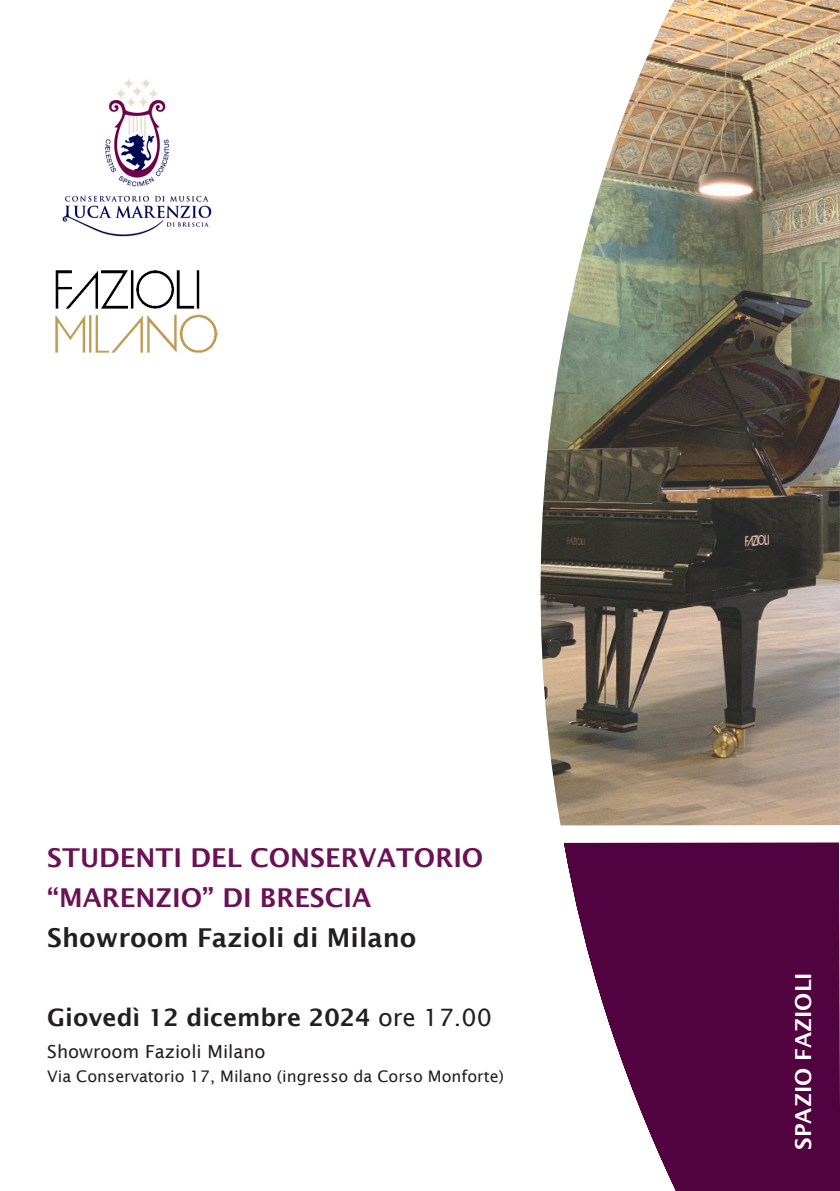
<style>
.page{position:relative;width:840px;height:1191px;background:#fff}
.page>*{position:absolute;margin:0;border:0;box-sizing:border-box;transform-origin:0 0}
.t1{font:600 26px "Lucida Sans";color:#6b1255}
.t2{font:600 26px "Lucida Sans";color:#231f20}
.t3{font:600 24px "Lucida Sans";color:#231f20}
.t4{font:600 22px "Lucida Sans";color:#fff}
.t5{font:18px "Lucida Sans";color:#231f20}
.t6{font:16px "Lucida Sans";color:#231f20}
.s1{font-weight:400}
</style>
<div class="page">
<svg style="left:564px;top:842px;width:275px;height:349px;fill:#51033f"></svg>
<img style="left:62px;top:78px;width:150px;height:159px">
<img style="left:540px;top:0;width:299px;height:825px">
<img style="left:55px;top:270px;width:163px;height:83px">
<p class="t1" style="left:47px;top:843px;width:437px">STUDENTI DEL CONSERVATORIO</p>
<p class="t1" style="left:47px;top:883px;width:325px">“MARENZIO” DI BRESCIA</p>
<p class="t2" style="left:47px;top:923px;width:370px">Showroom Fazioli di Milano</p>
<p class="t3" style="left:47px;top:1003px;width:446px">Giovedì 12 dicembre 2024 <span class="s1">ore 17.00</span></p>
<p class="t5" style="left:47px;top:1041px;width:220px">Showroom Fazioli Milano</p>
<p class="t6" style="left:47px;top:1067px;width:458px">Via Conservatorio 17, Milano (ingresso da Corso Monforte)</p>
<p class="t4" style="left:790px;top:1149px;width:179px;rotate:-90deg">SPAZIO FAZIOLI</p>
</div>
